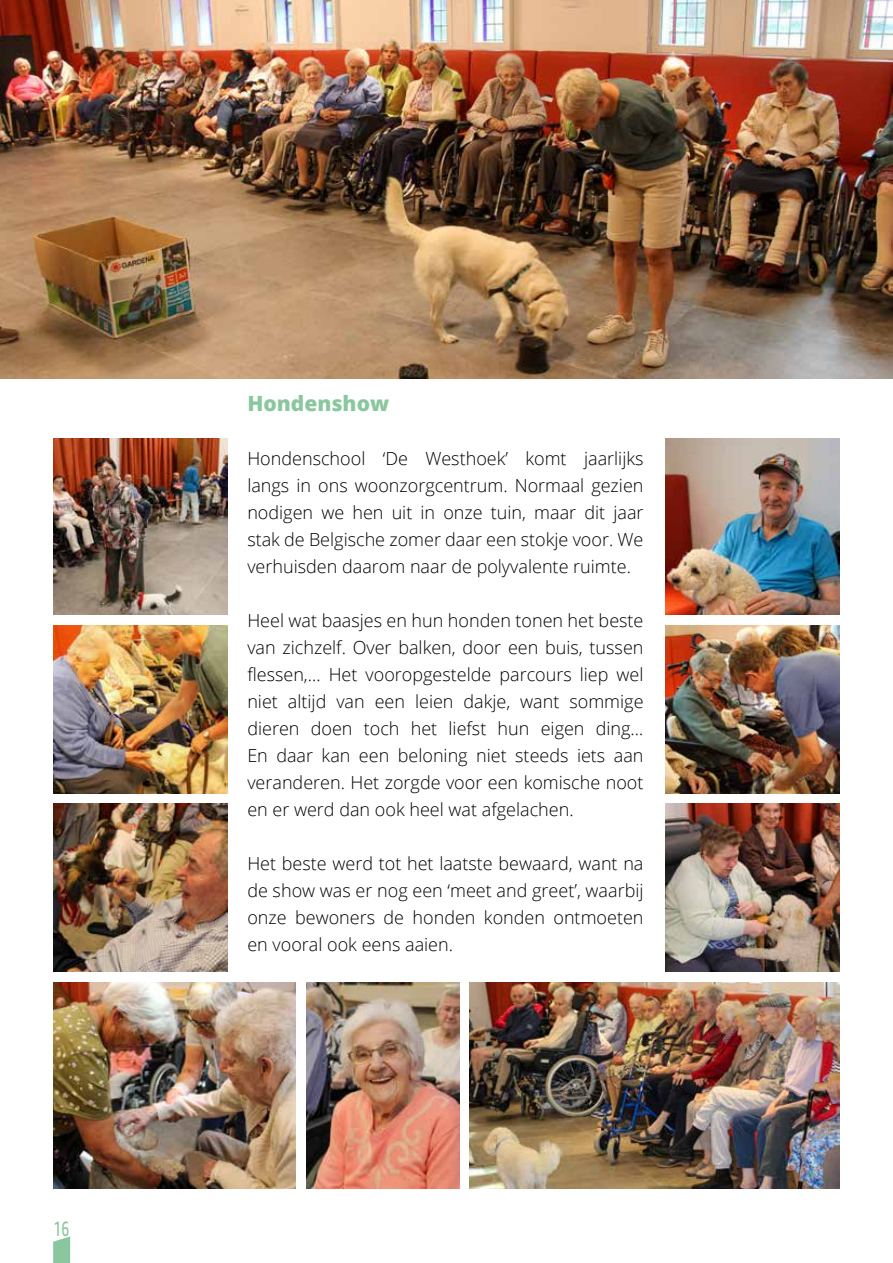
<style>
.page{position:relative;width:893px;height:1263px;background:#fff}
.page>*{position:absolute;margin:0;border:0;box-sizing:border-box;transform-origin:0 0}
.t1{font:800 21px "Open Sans";color:#8bc79e}
.t2{font:21px "HP Simplified";color:#8bc79e;scale:.7 1}
.t3{font:300 18px/27px "Open Sans";color:#000;text-align:justify}
</style>
<div class="page">
<img style="left:470px;top:982px;width:369px;height:206px">
<img style="left:306px;top:982px;width:153px;height:206px">
<img style="left:53px;top:804px;width:174px;height:168px">
<img style="left:665px;top:439px;width:175px;height:175px">
<img style="left:53px;top:982px;width:242px;height:206px">
<img style="left:665px;top:804px;width:175px;height:168px">
<img style="left:0;top:0;width:893px;height:378px">
<img style="left:665px;top:625px;width:175px;height:168px">
<img style="left:53px;top:625px;width:174px;height:168px">
<img style="left:53px;top:439px;width:174px;height:175px">
<svg style="left:53px;top:1236px;width:17px;height:27px"></svg>
<p class="t2" style="left:54px;top:1217px;width:24px">16</p>
<p class="t1" style="left:247px;top:387px;width:143px">Hondenshow</p>
<p class="t3" style="left:247px;top:444px;width:398px">Hondenschool ‘De Westhoek’ komt jaarlijks langs in ons woonzorgcentrum. Normaal gezien nodigen we hen uit in onze tuin, maar dit jaar stak de Belgische zomer daar een stokje voor. We verhuisden daarom naar de polyvalente ruimte.</p>
<p class="t3" style="left:247px;top:606px;width:398px">Heel wat baasjes en hun honden tonen het beste van zichzelf. Over balken, door een buis, tussen flessen,… Het vooropgestelde parcours liep wel niet altijd van een leien dakje, want sommige dieren doen toch het liefst hun eigen ding… En daar kan een beloning niet steeds iets aan veranderen. Het zorgde voor een komische noot en er werd dan ook heel wat afgelachen.</p>
<p class="t3" style="left:247px;top:849px;width:398px">Het beste werd tot het laatste bewaard, want na de show was er nog een ‘meet and greet’, waarbij onze bewoners de honden konden ontmoeten en vooral ook eens aaien.</p>
</div>
